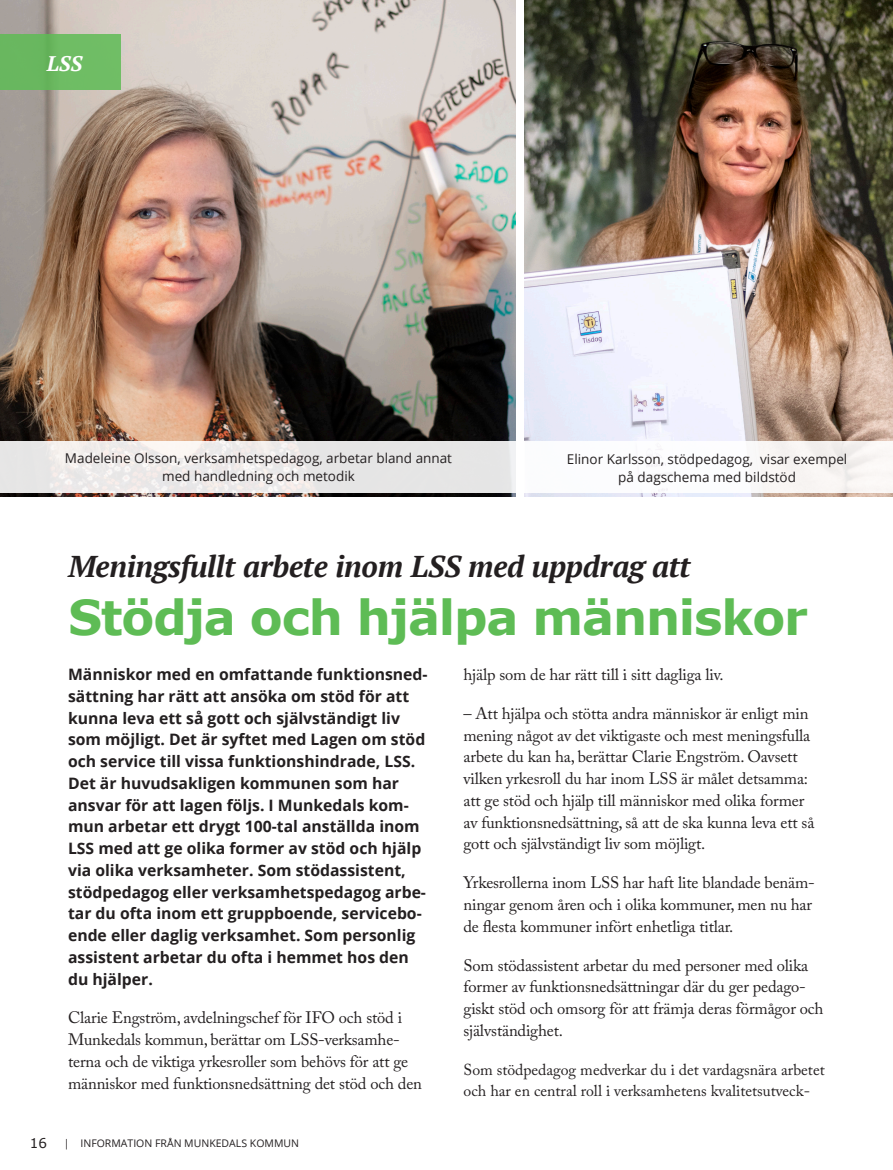
<style>
.page{position:relative;width:893px;height:1170px;background:#fff}
.page>*{position:absolute;margin:0;border:0;box-sizing:border-box;transform-origin:0 0}
.H1_Verdana_blå_stor{font:700 48px "Verdana";letter-spacing:-.025em;color:#5ebc55}
.H1_Verdana_blå_stor-2{font:italic 700 30px "PT Serif";letter-spacing:-.01em;color:#231f20}
.t1{font:italic 700 21px "PT Serif";color:#fff}
.Ingress{font:16.5px/21.8px "Adobe Caslon Pro";letter-spacing:-.01em;color:#231f20}
.Ingress-2{font:700 15.75px/21.8px "Open Sans";color:#231f20}
.Ingress-3{font:15.75px/21.8px "Adobe Caslon Pro";color:#231f20}
.Bildtext{font:13.5px/18px "Open Sans";color:#231f20;text-align:center}
.t2{font:10.5px "Open Sans";color:#231f20}
.s1{font-family:"Verdana";font-size:13.5px}
</style>
<div class="page">
<img style="left:0;top:0;width:516px;height:496px">
<div style="left:0;top:34px;width:121px;height:55px;background:#6ebc64"></div>
<img style="left:524px;top:0;width:369px;height:496px">
<svg style="left:0;top:441px;width:516px;height:51px;background:#eae8e8"></svg>
<div style="left:522px;top:441px;width:371px;height:51px;background:#fff"></div>
<p class="t1" style="left:47px;top:49px;width:37px">LSS</p>
<p class="Bildtext" style="left:65px;top:448px;width:389px">Madeleine Olsson, verksamhetspedagog, arbetar bland annat med handledning och metodik</p>
<p class="Bildtext" style="left:567px;top:449px;width:282px">Elinor Karlsson, stödpedagog, visar exempel på dagschema med bildstöd</p>
<h1 class="H1_Verdana_blå_stor-2" style="left:68px;top:546px;width:624px">Meningsfullt arbete inom LSS med uppdrag att</h1>
<h1 class="H1_Verdana_blå_stor" style="left:68px;top:584px;width:741px">Stödja och hjälpa människor</h1>
<p class="Ingress-2" style="left:68px;top:663px;width:361px">Människor med en omfattande funktionsned&shy;sättning har rätt att ansöka om stöd för att kunna leva ett så gott och självständigt liv som möjligt. Det är syftet med Lagen om stöd och service till vissa funktionshindrade, LSS.<br>Det är huvudsakligen kommunen som har ansvar för att lagen följs. I Munkedals kom&shy;mun arbetar ett drygt 100-tal anställda inom LSS med att ge olika former av stöd och hjälp via olika verksamheter. Som stödassistent, stödpedagog eller verksamhetspedagog arbe&shy;tar du ofta inom ett gruppboende, servicebo&shy;ende eller daglig verksamhet. Som personlig assistent arbetar du ofta i hemmet hos den du hjälper.</p>
<p class="Ingress" style="left:68px;top:1006px;width:355px">Clarie Engström, avdelningschef för IFO och stöd i Munkedals kommun, berättar om LSS-verksamhe&shy;terna och de viktiga yrkesroller som behövs för att ge människor med funktionsnedsättning det stöd och den</p>
<p class="t2" style="left:30px;top:1135px;width:271px"><span class="s1">16</span> | INFORMATION FRÅN MUNKEDALS KOMMUN</p>
<p class="Ingress" style="left:463px;top:663px;width:262px">hjälp som de har rätt till i sitt dagliga liv.</p>
<p class="Ingress" style="left:463px;top:702px;width:352px">– Att hjälpa och stötta andra människor är enligt min mening något av det viktigaste och mest meningsfulla arbete du kan ha, berättar Clarie Engström. Oavsett vilken yrkesroll du har inom LSS är målet detsamma: att ge stöd och hjälp till människor med olika former av funktionsnedsättning, så att de ska kunna leva ett så gott och självständigt liv som möjligt.</p>
<p class="Ingress" style="left:463px;top:871px;width:353px">Yrkesrollerna inom LSS har haft lite blandade benäm&shy;ningar genom åren och i olika kommuner, men nu har de flesta kommuner infört enhetliga titlar.</p>
<p class="Ingress" style="left:463px;top:953px;width:361px">Som stödassistent arbetar du med personer med olika former av funktionsnedsättningar där du ger pedago&shy;giskt stöd och omsorg för att främja deras förmågor och självständighet.</p>
<p class="Ingress-3" style="left:463px;top:1058px;width:363px">Som stödpedagog medverkar du i det vardagsnära arbetet och har en central roll i verksamhetens kvalitetsutveck-</p>
</div>
